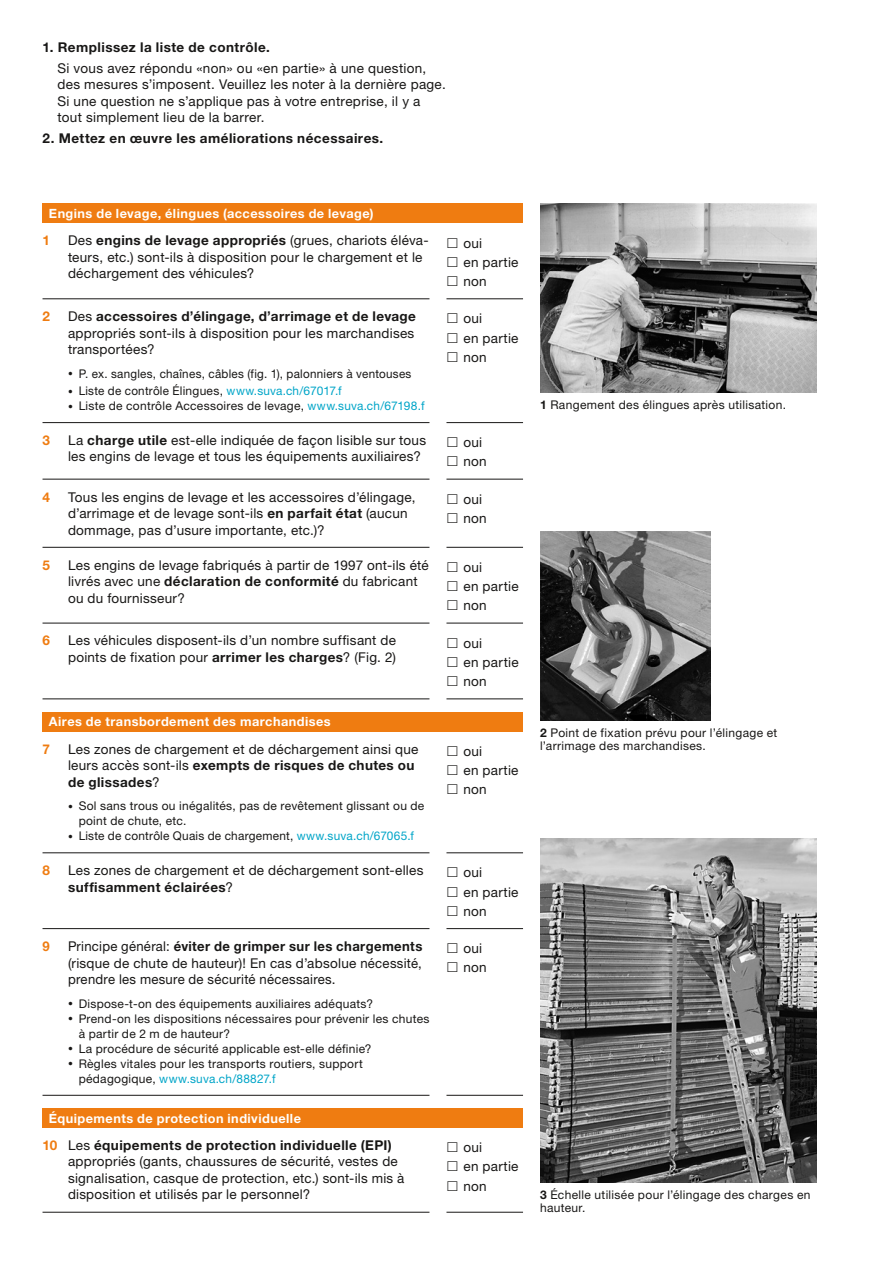
<style>
.page{position:relative;width:893px;height:1263px;background:#fff}
.page>*{position:absolute;margin:0;border:0;box-sizing:border-box;transform-origin:0 0}
.t1{font:13.5px/16.5px "Helvetica Neue LT Std";letter-spacing:.02em;color:#181716}
.t2{font:700 13.5px "Helvetica Neue LT Std";letter-spacing:.035em;color:#181716}
.t3{font:700 13.5px "Helvetica Neue LT Std";color:#ef7c11}
.t4{font:700 12.75px "Helvetica Neue LT Std";letter-spacing:.035em;color:#fff}
.t5{font:12px/15px "Helvetica Neue LT Std";letter-spacing:.025em;color:#181716}
.s1{font-weight:700}
.s2{font-size:9.75px}
.s3{color:#00a5c8}
.s4{font-weight:700;color:#ef7c11}
</style>
<div class="page">
<img style="left:540px;top:204px;width:276px;height:188px">
<img style="left:540px;top:532px;width:171px;height:188px">
<img style="left:540px;top:839px;width:276px;height:343px">
<div style="left:43px;top:204px;width:480px;height:19px;background:#ef7c11"></div>
<hr style="left:446px;top:298px;width:77px;height:1px;background:#181716">
<hr style="left:446px;top:422px;width:77px;height:1px;background:#181716">
<hr style="left:446px;top:479px;width:77px;height:1px;background:#181716">
<hr style="left:446px;top:547px;width:77px;height:1px;background:#181716">
<hr style="left:446px;top:698px;width:77px;height:1px;background:#181716">
<hr style="left:43px;top:298px;width:386px;height:1px;background:#181716">
<hr style="left:43px;top:422px;width:386px;height:1px;background:#181716">
<hr style="left:43px;top:479px;width:386px;height:1px;background:#181716">
<hr style="left:43px;top:547px;width:386px;height:1px;background:#181716">
<hr style="left:43px;top:698px;width:386px;height:1px;background:#181716">
<hr style="left:43px;top:623px;width:386px;height:1px;background:#181716">
<hr style="left:446px;top:623px;width:77px;height:1px;background:#181716">
<div style="left:43px;top:712px;width:480px;height:19px;background:#ef7c11"></div>
<hr style="left:446px;top:1095px;width:77px;height:1px;background:#181716">
<hr style="left:446px;top:852px;width:77px;height:1px;background:#181716">
<hr style="left:446px;top:928px;width:77px;height:1px;background:#181716">
<hr style="left:43px;top:852px;width:386px;height:1px;background:#181716">
<hr style="left:43px;top:928px;width:386px;height:1px;background:#181716">
<hr style="left:43px;top:1095px;width:386px;height:1px;background:#181716">
<div style="left:43px;top:1108px;width:480px;height:19px;background:#ef7c11"></div>
<hr style="left:446px;top:1212px;width:77px;height:1px;background:#181716">
<hr style="left:43px;top:1212px;width:386px;height:1px;background:#181716">
<p class="t2" style="left:43px;top:39px;width:229px">1. Remplissez la liste de contrôle.</p>
<p class="t1" style="left:57px;top:60px;width:390px">Si vous avez répondu «non» ou «en partie» à une question, des mesures s’imposent. Veuillez les noter à la dernière page.<br>Si une question ne s’applique pas à votre entreprise, il y a tout simplement lieu de la barrer.</p>
<p class="t2" style="left:43px;top:130px;width:342px">2. Mettez en œuvre les améliorations nécessaires.</p>
<p class="t4" style="left:49px;top:206px;width:326px">Engins de levage, élingues (accessoires de levage)</p>
<p class="t3" style="left:43px;top:232px;width:9px">1</p>
<p class="t1" style="left:68px;top:232px;width:362px">Des <span class="s1">engins de levage appropriés</span> (grues, chariots éléva&shy;teurs, etc.) sont-ils à disposition pour le chargement et le déchargement des véhicules?</p>
<p class="t1" style="left:463px;top:233px;width:57px;line-height:19.2px">oui<br>en partie non</p>
<p class="t3" style="left:43px;top:308px;width:9px">2</p>
<p class="t1" style="left:68px;top:308px;width:349px">Des <span class="s1">accessoires d’élingage, d’arrimage et de levage </span>appropriés sont-ils à disposition pour les marchandises transportées?</p>
<p class="t5" style="left:68px;top:366px;width:345px"><span class="s2">•</span> P. ex. sangles, chaînes, câbles (fig. 1), palonniers à ventouses</p>
<p class="t5" style="left:68px;top:383px;width:275px"><span class="s2">•</span> Liste de contrôle Élingues, <span class="s3">www.suva.ch/67017.f</span></p>
<p class="t5" style="left:68px;top:398px;width:358px"><span class="s2">•</span> Liste de contrôle Accessoires de levage, <span class="s3">www.suva.ch/67198.f</span></p>
<p class="t1" style="left:463px;top:309px;width:57px;line-height:19.2px">oui<br>en partie non</p>
<p class="t3" style="left:43px;top:432px;width:9px">3</p>
<p class="t1" style="left:68px;top:432px;width:360px">La <span class="s1">charge utile</span> est-elle indiquée de façon lisible sur tous les engins de levage et tous les équipements auxiliaires?</p>
<p class="t1" style="left:463px;top:432px;width:25px;line-height:19.2px">oui non</p>
<p class="t3" style="left:43px;top:488px;width:9px">4</p>
<p class="t1" style="left:68px;top:488px;width:349px">Tous les engins de levage et les accessoires d’élingage, d’arrimage et de levage sont-ils <span class="s1">en parfait état</span> (aucun dommage, pas d’usure importante, etc.)?</p>
<p class="t1" style="left:463px;top:489px;width:25px;line-height:19.2px">oui non</p>
<p class="t3" style="left:43px;top:556px;width:9px">5</p>
<p class="t1" style="left:68px;top:556px;width:362px">Les engins de levage fabriqués à partir de 1997 ont-ils été livrés avec une <span class="s1">déclaration de conformité</span> du fabricant ou du fournisseur?</p>
<p class="t1" style="left:464px;top:557px;width:57px;line-height:19.2px">oui<br>en partie non</p>
<p class="t3" style="left:43px;top:632px;width:9px">6</p>
<p class="t1" style="left:68px;top:632px;width:329px">Les véhicules disposent-ils d’un nombre suffisant de points de fixation pour <span class="s1">arrimer les charges</span>? (Fig. 2)</p>
<p class="t1" style="left:464px;top:633px;width:57px;line-height:19.2px">oui<br>en partie non</p>
<p class="t4" style="left:49px;top:714px;width:283px">Aires de transbordement des marchandises</p>
<p class="t3" style="left:43px;top:740px;width:9px">7</p>
<p class="t1" style="left:68px;top:740px;width:352px">Les zones de chargement et de déchargement ainsi que leurs accès sont-ils <span class="s1">exempts de risques de chutes ou de glissades</span>?</p>
<p class="t5" style="left:79px;top:798px;width:347px;text-indent:-11px"><span class="s2">•</span> Sol sans trous ou inégalités, pas de revêtement glissant ou de point de chute, etc.</p>
<p class="t5" style="left:68px;top:828px;width:348px"><span class="s2">•</span> Liste de contrôle Quais de chargement, <span class="s3">www.suva.ch/67065.f</span></p>
<p class="t1" style="left:463px;top:741px;width:57px;line-height:19.2px">oui<br>en partie non</p>
<p class="t3" style="left:43px;top:862px;width:9px">8</p>
<p class="t1" style="left:68px;top:862px;width:357px">Les zones de chargement et de déchargement sont-elles <span class="s1">suffisamment éclairées</span>?</p>
<p class="t1" style="left:463px;top:863px;width:57px;line-height:19.2px">oui<br>en partie non</p>
<p class="t3" style="left:43px;top:938px;width:9px">9</p>
<p class="t1" style="left:68px;top:938px;width:356px;text-align:justify">Principe général: <span class="s1">éviter de grimper sur les chargements </span>(risque de chute de hauteur)! En cas d’absolue nécessité, prendre les mesure de sécurité nécessaires.</p>
<p class="t5" style="left:68px;top:995px;width:307px"><span class="s2">•</span> Dispose-t-on des équipements auxiliaires adéquats?</p>
<p class="t5" style="left:79px;top:1010px;width:352px;text-indent:-11px"><span class="s2">•</span> Prend-on les dispositions nécessaires pour prévenir les chutes à partir de 2 m de hauteur?</p>
<p class="t5" style="left:68px;top:1040px;width:305px"><span class="s2">•</span> La procédure de sécurité applicable est-elle définie?</p>
<p class="t5" style="left:79px;top:1055px;width:286px;text-indent:-11px"><span class="s2">•</span> Règles vitales pour les transports routiers, support pédagogique, <span class="s3">www.suva.ch/88827.f</span></p>
<p class="t1" style="left:463px;top:938px;width:25px;line-height:19.2px">oui non</p>
<p class="t4" style="left:49px;top:1110px;width:254px">Équipements de protection individuelle</p>
<p class="t1" style="left:68px;top:1137px;width:338px;text-indent:-26px"><span class="s4">10</span> Les <span class="s1">équipements de protection individuelle (EPI) </span>appropriés (gants, chaussures de sécurité, vestes de signalisation, casque de protection, etc.) sont-ils mis à disposition et utilisés par le personnel?</p>
<p class="t1" style="left:463px;top:1137px;width:57px;line-height:19.2px">oui<br>en partie non</p>
<p class="t5" style="left:540px;top:397px;width:248px"><span class="s1">1</span> Rangement des élingues après utilisation.</p>
<p class="t5" style="left:540px;top:727px;width:239px;line-height:12.8px"><span class="s1">2</span> Point de fixation prévu pour l’élingage et l’arrimage des marchandises.</p>
<p class="t5" style="left:540px;top:1188px;width:272px;line-height:12.8px"><span class="s1">3</span> Échelle utilisée pour l’élingage des charges en hauteur.</p>
</div>
